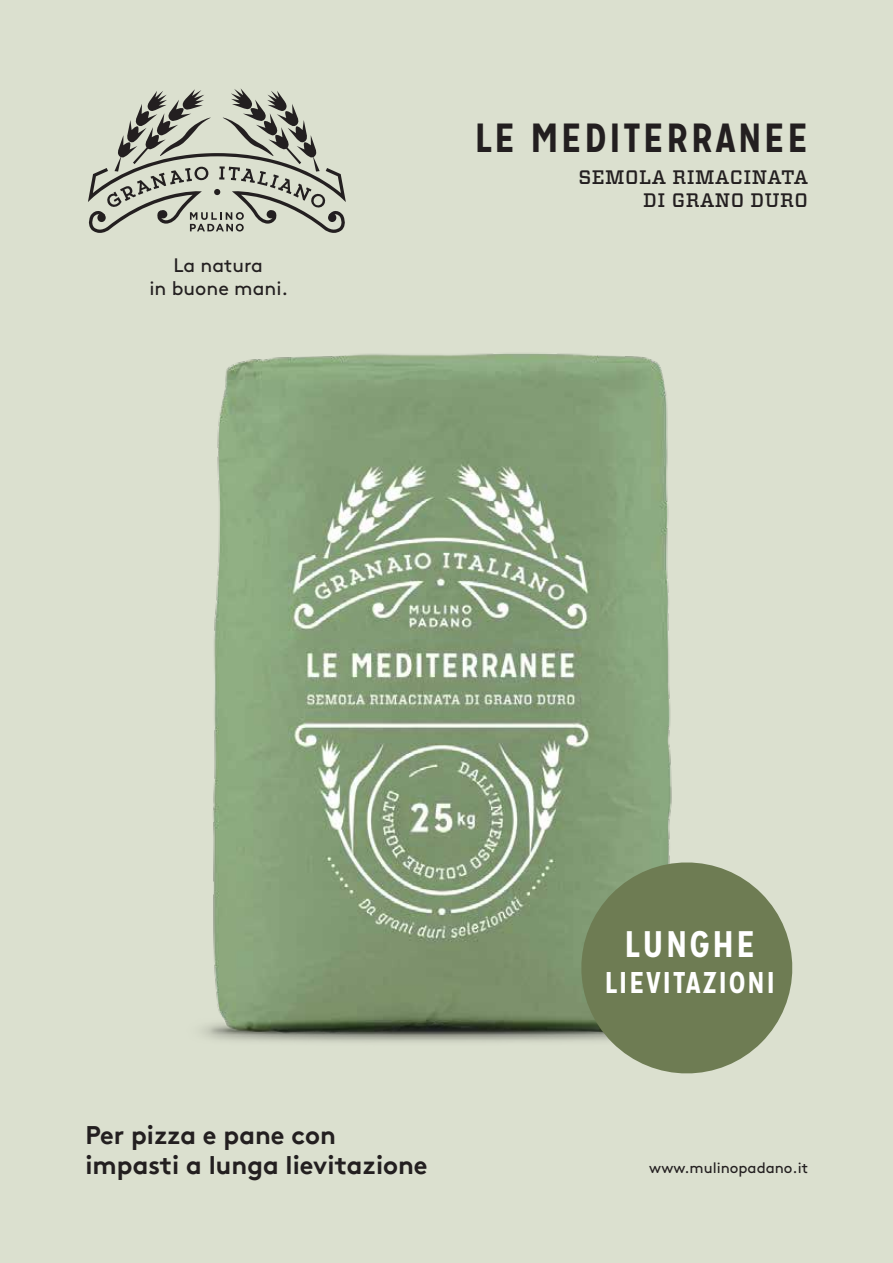
<style>
.page{position:relative;width:893px;height:1263px;background:#dbe0cf}
.page>*{position:absolute;margin:0;border:0;box-sizing:border-box;transform-origin:0 0}
.t1{font:700 40.65px "Mission Gothic";letter-spacing:.05em;color:#231f20}
.t2{font:700 36.9px "Mission Gothic";letter-spacing:.05em;color:#fff}
.t3{font:700 30px "Mission Gothic";letter-spacing:.05em;color:#fff}
.t4{font:700 25.5px/30.6px "Brown";color:#231f20}
.t5{font:500 19.5px/23.4px "Vitesse";letter-spacing:.025em;color:#231f20;text-align:right}
.t6{font:19.5px/23.4px "Brown";color:#231f20;text-align:center}
.t7{font:15px "Brown";color:#231f20}
</style>
<div class="page">
<img style="left:202px;top:353px;width:470px;height:690px">
<svg style="left:571px;top:852px;width:222px;height:222px;fill:#6e7c53"></svg>
<svg style="left:88px;top:88px;width:258px;height:145px"></svg>
<p class="t6" style="left:149px;top:251px;width:140px">La natura<br>in buone mani.</p>
<h1 class="t1" style="left:474px;top:112px;width:335px">LE MEDITERRANEE</h1>
<p class="t5" style="left:578px;top:165px;width:231px">SEMOLA RIMACINATA<br>DI GRANO DURO</p>
<p class="t4" style="left:85px;top:1119px;width:344px">Per pizza e pane con impasti a lunga lievitazione</p>
<h2 class="t2" style="left:624px;top:921px;width:133px">LUNGHE</h2>
<p class="t3" style="left:604px;top:964px;width:172px">LIEVITAZIONI</p>
<p class="t7" style="left:649px;top:1156px;width:160px">www.mulinopadano.it</p>
</div>
